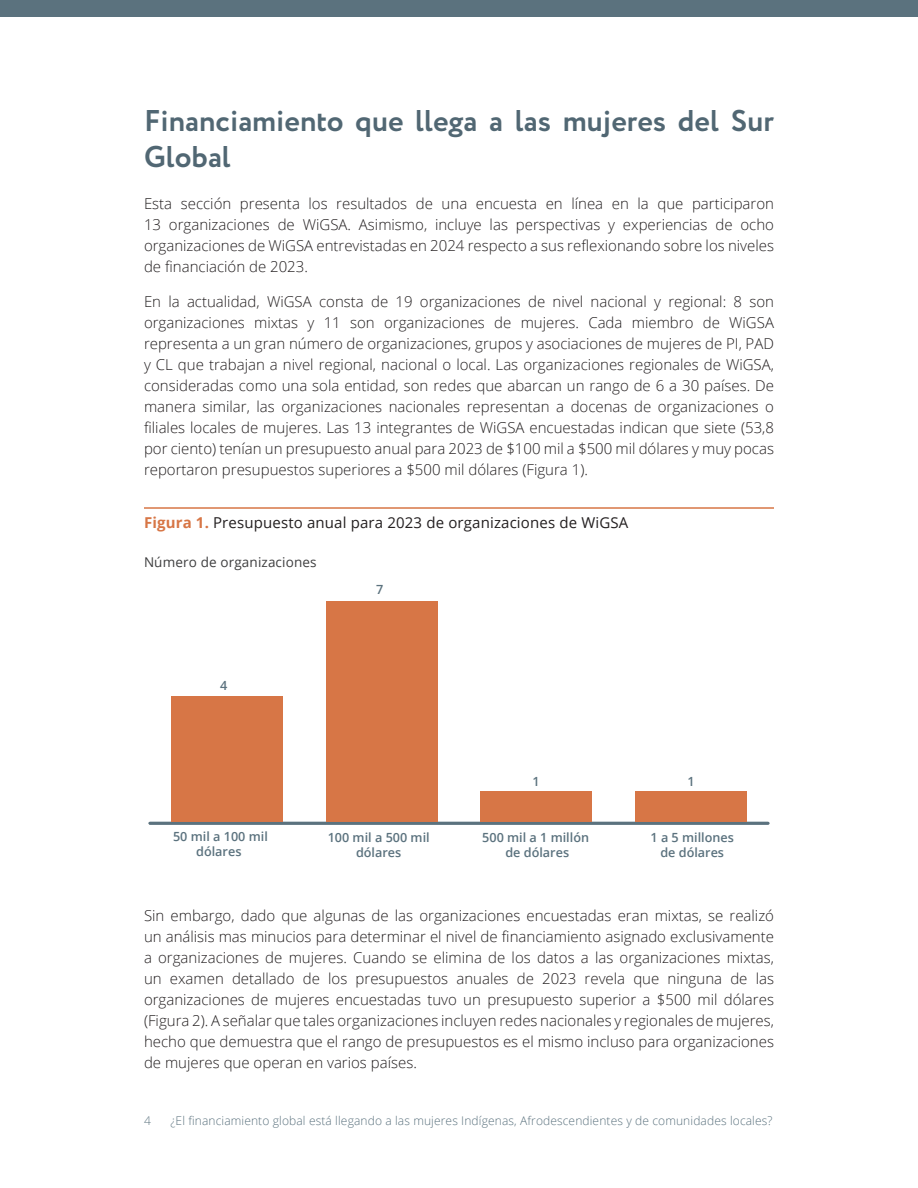
<style>
.page{position:relative;width:918px;height:1188px;background:#fff}
.page>*{position:absolute;margin:0;border:0;box-sizing:border-box;transform-origin:0 0}
.Body_Text{font:700 30px/36px "Circe";color:#516773}
.Body_Text-2{font:300 15px/21px "Open Sans";color:#231f20;text-align:justify}
.Figure_Box_Title{font:15px "Open Sans";letter-spacing:.01em;color:#231f20}
.Figure_Subtitle{font:13.5px "Open Sans";letter-spacing:.01em;color:#3e3e3f}
.t1{font:600 12.6px/15.1px "Open Sans";color:#5b727e;text-align:center}
.t2{font:300 12px "Open Sans";letter-spacing:.01em;color:#5b727e}
.s1{font-weight:700;color:#d77646}
</style>
<div class="page">
<div style="left:0;top:0;width:918px;height:16px;background:#5b727e"></div>
<hr style="left:144px;top:507px;width:630px;height:2px;background:#d77646">
<div style="left:172px;top:696px;width:111px;height:127px;background:#d77646"></div>
<div style="left:326px;top:601px;width:111px;height:222px;background:#d77646"></div>
<div style="left:481px;top:791px;width:111px;height:32px;background:#d77646"></div>
<div style="left:635px;top:791px;width:111px;height:32px;background:#d77646"></div>
<hr style="left:150px;top:822px;width:618px;height:3px;background:#5b727e">
<p class="Body_Text" style="left:144px;top:104px;width:632px">Financiamiento que llega a las mujeres del Sur<br>Global</p>
<p class="Body_Text-2" style="left:144px;top:193px;width:632px">Esta sección presenta los resultados de una encuesta en línea en la que participaron 13 organizaciones de WiGSA. Asimismo, incluye las perspectivas y experiencias de ocho organizaciones de WiGSA entrevistadas en 2024 respecto a sus reflexionando sobre los niveles de financiación de 2023.</p>
<p class="Body_Text-2" style="left:144px;top:290px;width:632px">En la actualidad, WiGSA consta de 19 organizaciones de nivel nacional y regional: 8 son organizaciones mixtas y 11 son organizaciones de mujeres. Cada miembro de WiGSA representa a un gran número de organizaciones, grupos y asociaciones de mujeres de PI, PAD y CL que trabajan a nivel regional, nacional o local. Las organizaciones regionales de WiGSA, consideradas como una sola entidad, son redes que abarcan un rango de 6 a 30 países. De manera similar, las organizaciones nacionales representan a docenas de organizaciones o filiales locales de mujeres. Las 13 integrantes de WiGSA encuestadas indican que siete (53,8 por ciento) tenían un presupuesto anual para 2023 de $100 mil a $500 mil dólares y muy pocas reportaron presupuestos superiores a $500 mil dólares (Figura 1).</p>
<p class="Figure_Box_Title" style="left:144px;top:513px;width:486px"><span class="s1">Figura 1.</span> Presupuesto anual para 2023 de organizaciones de WiGSA</p>
<p class="Figure_Subtitle" style="left:144px;top:553px;width:174px">Número de organizaciones</p>
<p class="t1" style="left:220px;top:677px;width:9px">4</p>
<p class="t1" style="left:376px;top:582px;width:9px">7</p>
<p class="t1" style="left:532px;top:773px;width:9px">1</p>
<p class="t1" style="left:687px;top:773px;width:9px">1</p>
<p class="t1" style="left:173px;top:828px;width:96px">50 mil a 100 mil dólares</p>
<p class="t1" style="left:328px;top:830px;width:104px">100 mil a 500 mil dólares</p>
<p class="t1" style="left:482px;top:830px;width:108px">500 mil a 1 millón de dólares</p>
<p class="t1" style="left:651px;top:830px;width:85px">1 a 5 millones de dólares</p>
<p class="Body_Text-2" style="left:144px;top:904px;width:632px">Sin embargo, dado que algunas de las organizaciones encuestadas eran mixtas, se realizó un análisis mas minucios para determinar el nivel de financiamiento asignado exclusivamente a organizaciones de mujeres. Cuando se elimina de los datos a las organizaciones mixtas, un examen detallado de los presupuestos anuales de 2023 revela que ninguna de las organizaciones de mujeres encuestadas tuvo un presupuesto superior a $500 mil dólares (Figura 2). A señalar que tales organizaciones incluyen redes nacionales y regionales de mujeres, hecho que demuestra que el rango de presupuestos es el mismo incluso para organizaciones de mujeres que operan en varios países.</p>
<p class="t2" style="left:144px;top:1113px;width:8px">4</p>
<p class="t2" style="left:170px;top:1113px;width:604px">¿El financiamiento global está llegando a las mujeres Indígenas, Afrodescendientes y de comunidades locales?</p>
</div>
